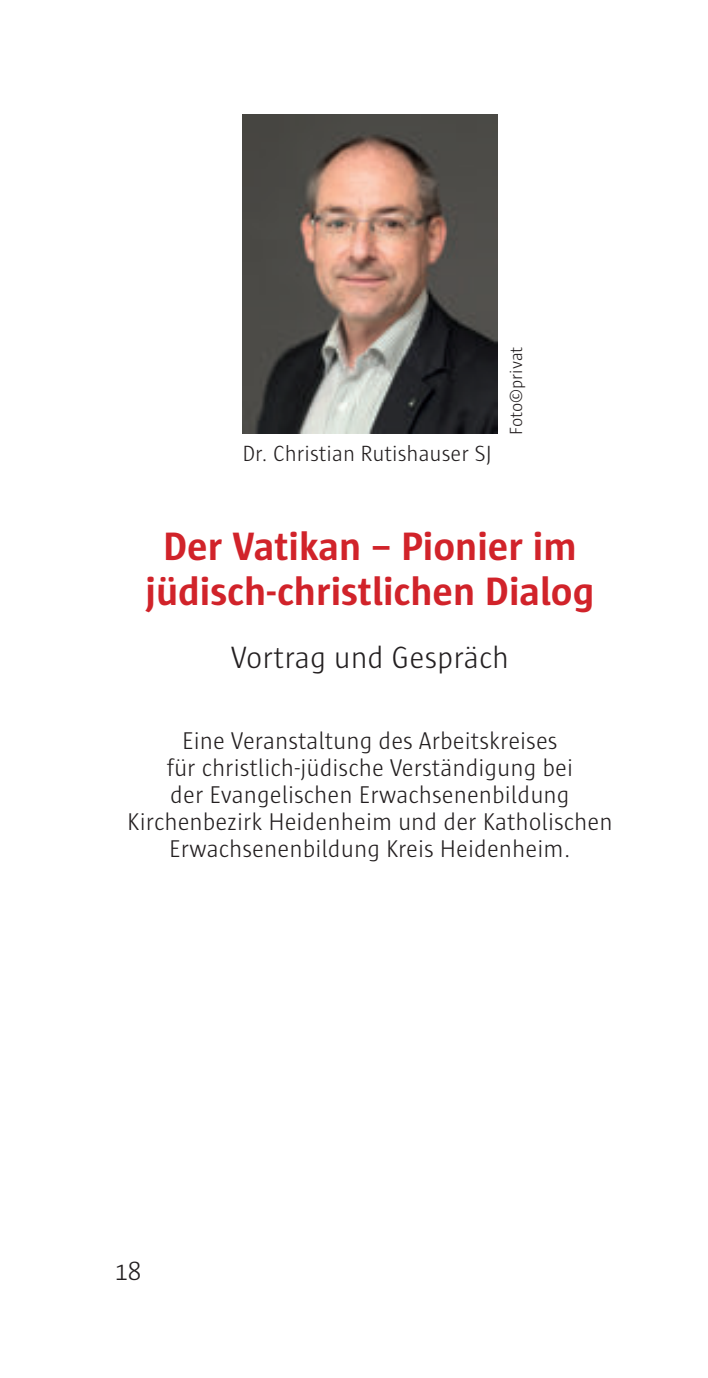
<style>
.page{position:relative;width:708px;height:1378px;background:#fff}
.page>*{position:absolute;margin:0;border:0;box-sizing:border-box;transform-origin:0 0}
.t1{font:700 40.5px/45px "Sun";color:#d1232a;text-align:center}
.t2{font:300 31.5px "Sun";color:#231f20}
.t3{font:300 27px "Sun";color:#231f20}
.t4{font:300 24.75px/27px "Sun";color:#231f20;text-align:center}
.t5{font:300 22.5px "Sun";color:#231f20}
.t6{font:300 18px "Sun";letter-spacing:-.005em;color:#231f20}
</style>
<div class="page">
<img style="left:242px;top:115px;width:256px;height:319px">
<p class="t5" style="left:242px;top:445px;width:251px">Dr. Christian Rutishauser SJ</p>
<p class="t6" style="left:509px;top:435px;width:90px;rotate:-90deg">Foto©privat</p>
<h1 class="t1" style="left:146px;top:526px;width:450px">Der Vatikan – Pionier im jüdisch-christlichen Dialog</h1>
<p class="t2" style="left:231px;top:645px;width:280px">Vortrag und Gespräch</p>
<p class="t4" style="left:127px;top:729px;width:487px">Eine Veranstaltung des Arbeitskreises<br>für christlich-jüdische Verständigung bei<br>der Evangelischen Erwachsenenbildung Kirchenbezirk Heidenheim und der Katholischen Erwachsenenbildung Kreis Heidenheim.</p>
<p class="t3" style="left:115px;top:1260px;width:28px">18</p>
</div>
